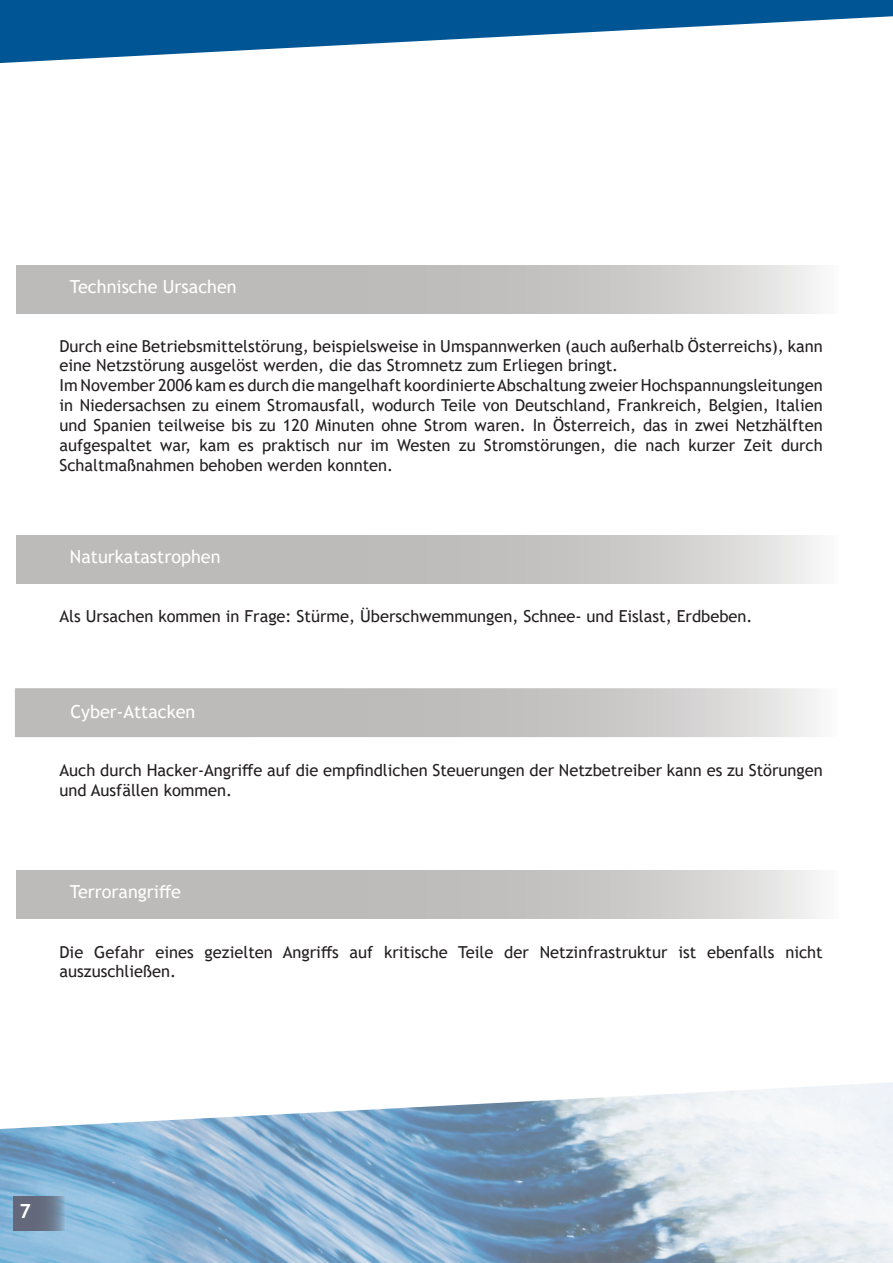
<style>
.page{position:relative;width:893px;height:1263px;background:#fff}
.page>*{position:absolute;margin:0;border:0;box-sizing:border-box;transform-origin:0 0}
.t1{font:700 19.5px "Trebuchet MS";color:#fff}
.t2{font:18px "Trebuchet MS";color:#fff}
.t3{font:16.5px/19.8px "Trebuchet MS";color:#231f20}
</style>
<div class="page">
<svg style="left:0;top:0;width:893px;height:64px;fill:#005694"></svg>
<img style="left:0;top:1082px;width:893px;height:181px">
<svg style="left:14px;top:1197px;width:51px;height:34px;fill:#646b7c"></svg>
<svg style="left:16px;top:265px;width:804px;height:49px;fill:#bebcbb"></svg>
<svg style="left:16px;top:535px;width:804px;height:49px;fill:#bebcbb"></svg>
<svg style="left:18px;top:691px;width:801px;height:43px;fill:#bebcbb"></svg>
<div style="left:15px;top:688px;width:823px;height:49px;border:2px solid #bdbbba"></div>
<svg style="left:16px;top:870px;width:804px;height:48px;fill:#bebcbb"></svg>
<p class="t2" style="left:70px;top:276px;width:168px">Technische Ursachen</p>
<p class="t3" style="left:60px;top:336px;width:765px">Durch eine Betriebsmittelstörung, beispielsweise in Umspannwerken (auch außerhalb Österreichs), kann eine Netzstörung ausgelöst werden, die das Stromnetz zum Erliegen bringt.</p>
<p class="t3" style="left:60px;top:375px;width:765px;text-align:justify">Im November 2006 kam es durch die mangelhaft koordinierteAbschaltung zweier Hochspannungsleitungen in Niedersachsen zu einem Stromausfall, wodurch Teile von Deutschland, Frankreich, Belgien, Italien und Spanien teilweise bis zu 120 Minuten ohne Strom waren. In Österreich, das in zwei Netzhälften aufgespaltet war, kam es praktisch nur im Westen zu Stromstörungen, die nach kurzer Zeit durch Schaltmaßnahmen behoben werden konnten.</p>
<p class="t2" style="left:70px;top:545px;width:152px">Naturkatastrophen</p>
<p class="t3" style="left:60px;top:606px;width:695px">Als Ursachen kommen in Frage: Stürme, Überschwemmungen, Schnee- und Eislast, Erdbeben.</p>
<p class="t2" style="left:70px;top:700px;width:127px">Cyber-Attacken</p>
<p class="t3" style="left:60px;top:760px;width:765px">Auch durch Hacker-Angriffe auf die empfindlichen Steuerungen der Netzbetreiber kann es zu Störungen und Ausfällen kommen.</p>
<p class="t2" style="left:70px;top:880px;width:113px">Terrorangriffe</p>
<p class="t3" style="left:60px;top:942px;width:765px">Die Gefahr eines gezielten Angriffs auf kritische Teile der Netzinfrastruktur ist ebenfalls nicht auszuschließen.</p>
<p class="t1" style="left:20px;top:1199px;width:13px">7</p>
</div>
